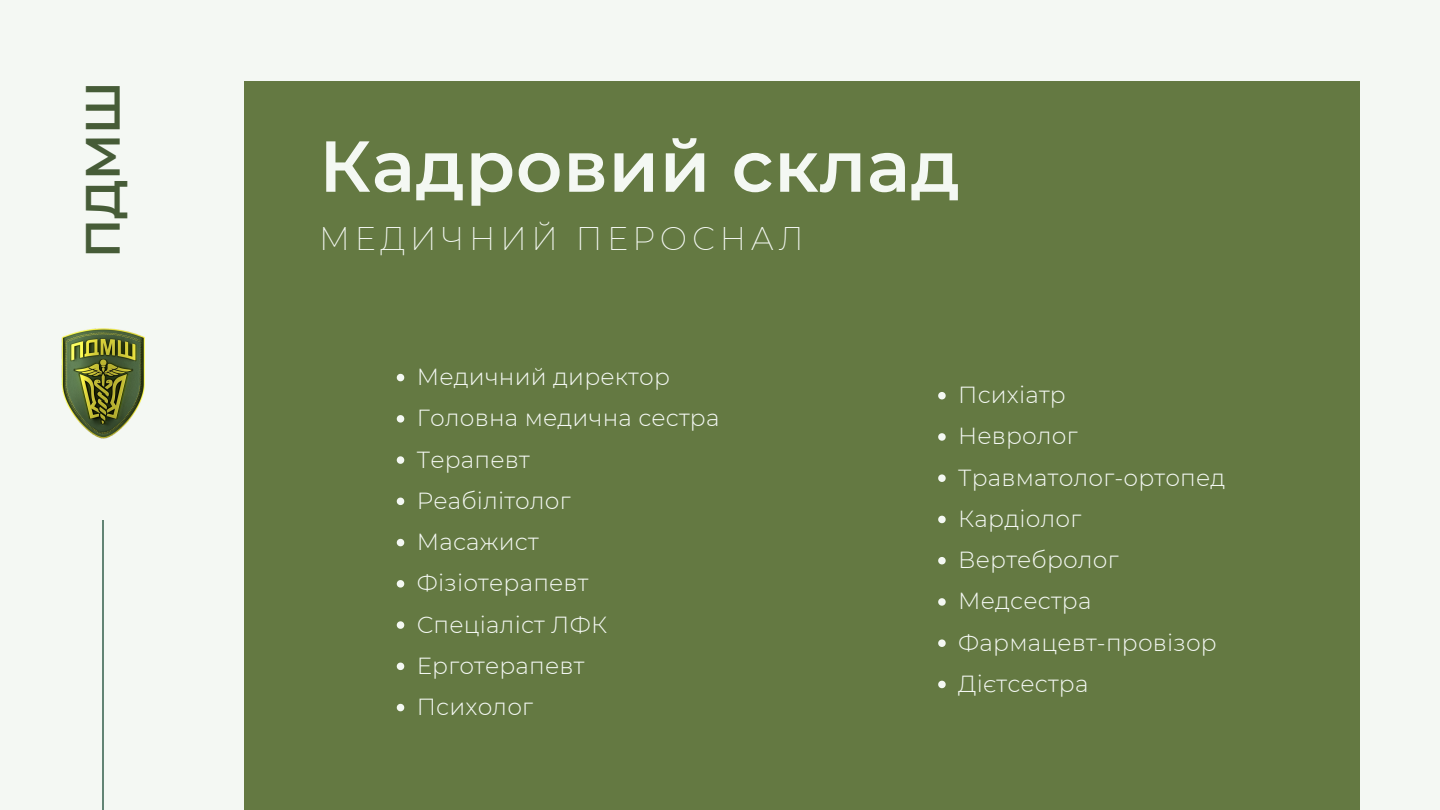
<style>
.page{position:relative;width:1440px;height:810px;background:#f4f8f3}
.page>*{position:absolute;margin:0;border:0;box-sizing:border-box;transform-origin:0 0}
.t1{font:600 72px "Montserrat";letter-spacing:.01em;color:#f4f8f3}
.t2{font:600 48px "Montserrat";color:#465c37}
.t3{font:200 32px "Montserrat";letter-spacing:.15em;color:#f4f8f3}
.t4{font:300 23.2px/41.2px "Montserrat";letter-spacing:.01em;color:#f4f8f3}
</style>
<div class="page">
<div style="left:244px;top:81px;width:1115px;height:729px;background:#647942"></div>
<hr style="left:103px;top:521px;width:1px;height:289px;background:#628474">
<img style="left:61px;top:328px;width:84px;height:111px">
<svg style="left:397px;top:374px;width:7px;height:7px"></svg>
<svg style="left:397px;top:415px;width:7px;height:8px"></svg>
<svg style="left:397px;top:456px;width:7px;height:8px"></svg>
<svg style="left:397px;top:498px;width:7px;height:7px"></svg>
<svg style="left:397px;top:539px;width:7px;height:7px"></svg>
<svg style="left:397px;top:580px;width:7px;height:8px"></svg>
<svg style="left:397px;top:621px;width:7px;height:8px"></svg>
<svg style="left:397px;top:663px;width:7px;height:7px"></svg>
<svg style="left:397px;top:704px;width:7px;height:7px"></svg>
<svg style="left:938px;top:392px;width:8px;height:7px"></svg>
<svg style="left:938px;top:433px;width:8px;height:8px"></svg>
<svg style="left:938px;top:474px;width:8px;height:8px"></svg>
<svg style="left:938px;top:516px;width:8px;height:7px"></svg>
<svg style="left:938px;top:557px;width:8px;height:7px"></svg>
<svg style="left:938px;top:598px;width:8px;height:8px"></svg>
<svg style="left:938px;top:639px;width:8px;height:8px"></svg>
<svg style="left:938px;top:681px;width:8px;height:7px"></svg>
<h2 class="t2" style="left:74px;top:258px;width:179px;rotate:-90deg">ПДМШ</h2>
<h1 class="t1" style="left:319px;top:122px;width:642px">Кадровий склад</h1>
<h3 class="t3" style="left:319px;top:219px;width:486px">МЕДИЧНИЙ ПЕРОСНАЛ</h3>
<p class="t4" style="left:417px;top:356px;width:304px">Медичний директор<br>Головна медична сестра<br>Терапевт<br>Реабілітолог<br>Масажист<br>Фізіотерапевт<br>Спеціаліст ЛФК<br>Ерготерапевт<br>Психолог</p>
<p class="t4" style="left:958px;top:374px;width:269px">Психіатр<br>Невролог<br>Травматолог-ортопед<br>Кардіолог<br>Вертебролог<br>Медсестра<br>Фармацевт-провізор<br>Дієтсестра</p>
</div>
